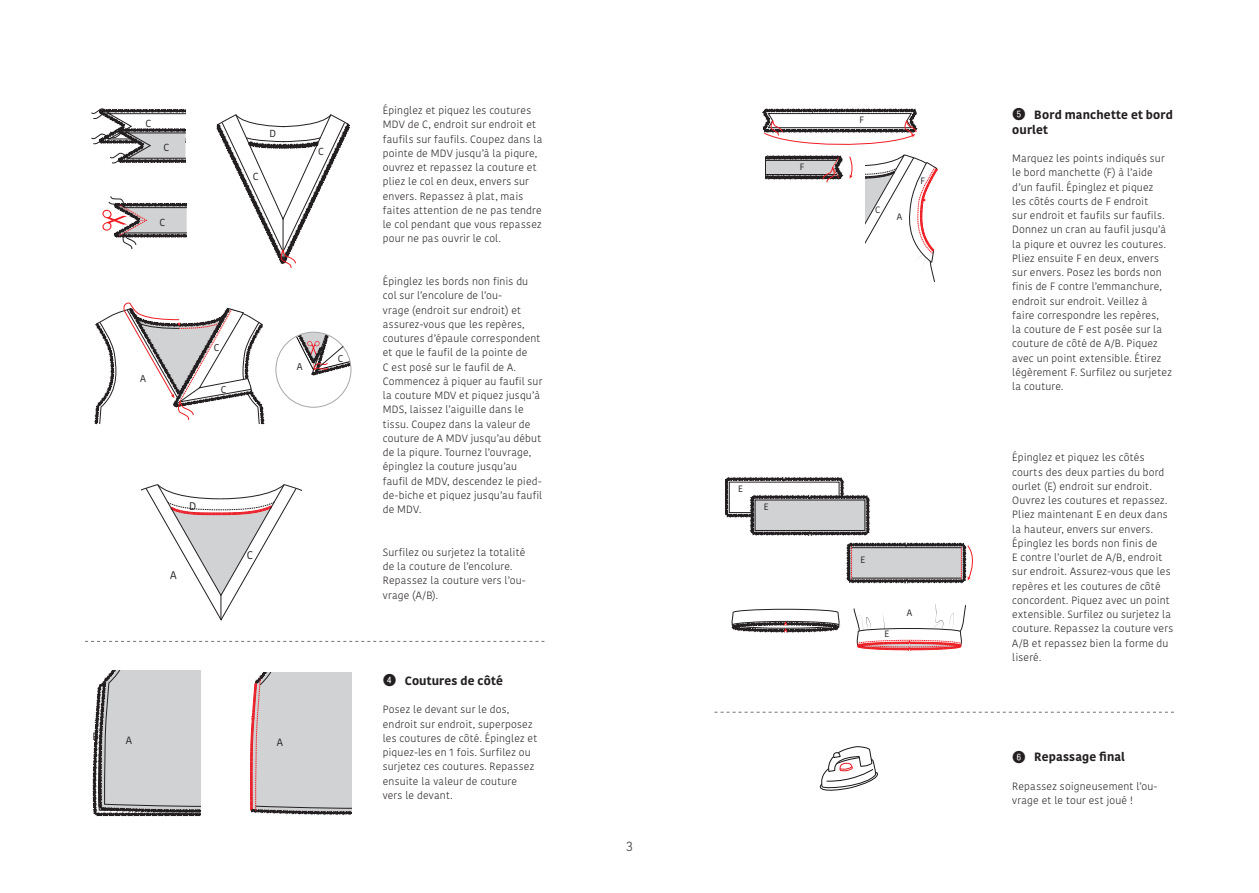
<style>
.page{position:relative;width:1259px;height:893px;background:#fff}
.page>*{position:absolute;margin:0;border:0;box-sizing:border-box;transform-origin:0 0}
.t1{font:13.5px "Kohinoor";color:#57585a}
.t2{font:700 12px/15px "Kohinoor";letter-spacing:.01em;color:#231f20}
.t3{font:10.95px "Kohinoor";color:#231f20}
.t4{font:300 10.5px/14.2px "Kohinoor";letter-spacing:.02em;color:#231f20}
.t5{font:10.5px "Kohinoor";color:#231f20}
.t6{font:10.2px "Kohinoor";color:#231f20}
.t7{font:9.75px "Kohinoor";color:#231f20}
.t8{font:9.15px "Kohinoor";color:#231f20}
.s1{font-family:"Fyra Numeric Circle Closed";font-weight:400;font-size:16.5px}
</style>
<div class="page">
<svg style="left:85px;top:641px;width:459px;height:1px"></svg>
<svg style="left:714px;top:712px;width:460px;height:1px"></svg>
<svg style="left:820px;top:746px;width:58px;height:44px"></svg>
<svg style="left:216px;top:114px;width:133px;height:154px"></svg>
<svg style="left:91px;top:108px;width:95px;height:56px"></svg>
<svg style="left:102px;top:196px;width:85px;height:53px"></svg>
<svg style="left:276px;top:332px;width:75px;height:75px"></svg>
<svg style="left:95px;top:302px;width:169px;height:123px"></svg>
<svg style="left:141px;top:484px;width:160px;height:137px"></svg>
<svg style="left:93px;top:671px;width:108px;height:144px"></svg>
<svg style="left:250px;top:673px;width:101px;height:141px"></svg>
<svg style="left:765px;top:156px;width:77px;height:27px"></svg>
<svg style="left:763px;top:109px;width:153px;height:36px"></svg>
<svg style="left:849px;top:156px;width:4px;height:23px"></svg>
<svg style="left:865px;top:154px;width:72px;height:127px"></svg>
<svg style="left:853px;top:604px;width:113px;height:47px"></svg>
<svg style="left:731px;top:609px;width:109px;height:24px"></svg>
<svg style="left:725px;top:476px;width:248px;height:108px"></svg>
<p class="t6" style="left:145px;top:117px;width:7px">C</p>
<p class="t6" style="left:163px;top:141px;width:7px">C</p>
<p class="t6" style="left:160px;top:216px;width:7px">C</p>
<p class="t6" style="left:269px;top:127px;width:8px">D</p>
<p class="t6" style="left:253px;top:170px;width:7px">C</p>
<p class="t6" style="left:318px;top:145px;width:7px">C</p>
<p class="t7" style="left:140px;top:372px;width:7px">A</p>
<p class="t7" style="left:214px;top:341px;width:7px">C</p>
<p class="t7" style="left:221px;top:383px;width:7px">C</p>
<p class="t3" style="left:189px;top:499px;width:9px">D</p>
<p class="t3" style="left:170px;top:568px;width:8px">A</p>
<p class="t3" style="left:247px;top:548px;width:8px">C</p>
<p class="t7" style="left:297px;top:360px;width:7px">A</p>
<p class="t7" style="left:338px;top:352px;width:7px">C</p>
<p class="t5" style="left:93px;top:729px;width:8px">B</p>
<p class="t5" style="left:126px;top:733px;width:8px">A</p>
<p class="t5" style="left:277px;top:735px;width:8px">A</p>
<p class="t4" style="left:383px;top:104px;width:161px">Épinglez et piquez les coutures<br>MDV de C, endroit sur endroit et faufils sur faufils. Coupez dans la pointe de MDV jusqu’à la piqure, ouvrez et repassez la couture et pliez le col en deux, envers sur envers. Repassez à plat, mais faites attention de ne pas tendre le col pendant que vous repassez pour ne pas ouvrir le col.</p>
<p class="t4" style="left:383px;top:275px;width:161px">Épinglez les bords non finis du col sur l’encolure de l’ou‑<br>vrage (endroit sur endroit) et assurez-vous que les repères, coutures d’épaule correspondent et que le faufil de la pointe de<br>C est posé sur le faufil de A.<br>Commencez à piquer au faufil sur la couture MDV et piquez jusqu’à<br>MDS, laissez l’aiguille dans le tissu. Coupez dans la valeur de couture de A MDV jusqu’au début de la piqure. Tournez l’ouvrage, épinglez la couture jusqu’au faufil de MDV, descendez le pied&shy;de-biche et piquez jusqu’au faufil de MDV.</p>
<p class="t4" style="left:383px;top:545px;width:144px">Surfilez ou surjetez la totalité de la couture de l’encolure.<br>Repassez la couture vers l’ou‑ vrage (A/B).</p>
<p class="t2" style="left:383px;top:673px;width:122px"><span class="s1">4</span> Coutures de côté</p>
<p class="t4" style="left:383px;top:703px;width:156px">Posez le devant sur le dos, endroit sur endroit, superposez les coutures de côté. Épinglez et piquez-les en 1 fois. Surfilez ou surjetez ces coutures. Repassez ensuite la valeur de couture vers le devant.</p>
<p class="t1" style="left:626px;top:837px;width:8px">3</p>
<p class="t8" style="left:785px;top:161px;width:21px">F F</p>
<p class="t8" style="left:859px;top:114px;width:6px">F</p>
<p class="t8" style="left:875px;top:204px;width:7px">C</p>
<p class="t8" style="left:896px;top:211px;width:7px">A</p>
<p class="t8" style="left:920px;top:175px;width:6px">F</p>
<p class="t8" style="left:738px;top:483px;width:6px">E</p>
<p class="t8" style="left:764px;top:501px;width:6px">E</p>
<p class="t8" style="left:860px;top:554px;width:6px">E</p>
<p class="t8" style="left:884px;top:628px;width:6px">E</p>
<p class="t8" style="left:907px;top:607px;width:7px">A</p>
<p class="t2" style="left:1012px;top:107px;width:162px"><span class="s1">5</span> Bord manchette et bord ourlet</p>
<p class="t4" style="left:1012px;top:152px;width:161px">Marquez les points indiqués sur le bord manchette (F) à l’aide d’un faufil. Épinglez et piquez<br>les côtés courts de F endroit<br>sur endroit et faufils sur faufils.<br>Donnez un cran au faufil jusqu’à la piqure et ouvrez les coutures.<br>Pliez ensuite F en deux, envers sur envers. Posez les bords non finis de F contre l’emmanchure, endroit sur endroit. Veillez à faire correspondre les repères,<br>la couture de F est posée sur la couture de côté de A/B. Piquez avec un point extensible. Étirez légèrement F. Surfilez ou surjetez la couture.</p>
<p class="t4" style="left:1012px;top:451px;width:162px">Épinglez et piquez les côtés courts des deux parties du bord ourlet (E) endroit sur endroit.<br>Ouvrez les coutures et repassez.<br>Pliez maintenant E en deux dans la hauteur, envers sur envers.<br>Épinglez les bords non finis de<br>E contre l’ourlet de A/B, endroit sur endroit. Assurez-vous que les repères et les coutures de côté concordent. Piquez avec un point extensible. Surfilez ou surjetez la couture. Repassez la couture vers<br>A/B et repassez bien la forme du liseré.</p>
<p class="t2" style="left:1012px;top:750px;width:114px"><span class="s1">6</span> Repassage final</p>
<p class="t4" style="left:1012px;top:779px;width:147px">Repassez soigneusement l’ou‑ vrage et le tour est joué !</p>
</div>
